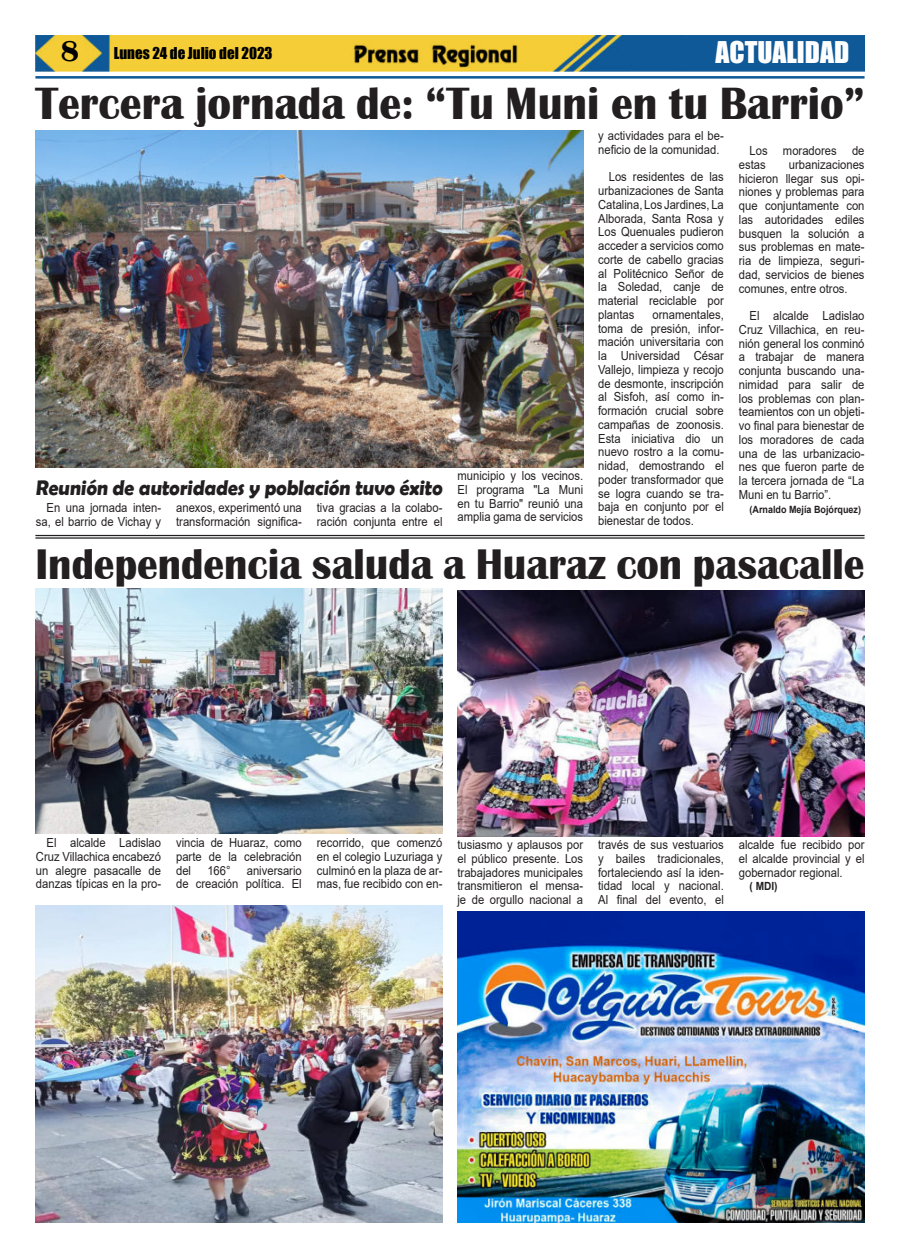
<style>
.page{position:relative;width:900px;height:1258px;background:#fff}
.page>*{position:absolute;margin:0;border:0;box-sizing:border-box;transform-origin:0 0}
.t1{font:700 46.5px "Britannic";color:#231f20;scale:.94 1}
.t2{font:700 44.12px "Britannic";color:#231f20;scale:.94 1}
.t3{font:27.5px "Impact";color:#fff}
.t4{font:700 21.25px "Berlin Sans FB Demi";color:#231f20;scale:.93 1}
.t5{font:15px "Impact";color:#000}
.t6{font:12.5px/13.8px "Arial";color:#231f20;text-align:justify;scale:.9 1}
.t7{font:700 11.25px "Arial";color:#231f20;scale:.9 1}
.t8{font:700 10px "Arial";color:#231f20;scale:.9 1}
.s1{font-family:"Britannic";font-weight:700;font-size:30px}
</style>
<div class="page">
<img style="left:35px;top:35px;width:830px;height:36px">
<hr style="left:35px;top:76px;width:830px;height:3px;background:#0f5998">
<img style="left:351px;top:41px;width:169px;height:27px">
<img style="left:35px;top:131px;width:548px;height:336px">
<hr style="left:35px;top:535px;width:830px;height:1px;background:#231f20">
<hr style="left:35px;top:537px;width:830px;height:2px;background:#231f20">
<img style="left:457px;top:911px;width:407px;height:311px">
<img style="left:35px;top:589px;width:407px;height:245px">
<img style="left:458px;top:591px;width:407px;height:245px">
<img style="left:36px;top:905px;width:406px;height:317px">
<p class="t5" style="left:61px;top:45px;width:213px"><span class="s1">8</span> Lunes 24 de Julio del 2023</p>
<h3 class="t3" style="left:716px;top:37px;width:135px">ACTUALIDAD</h3>
<h1 class="t1" style="left:35px;top:87px;width:884px">Tercera jornada de: “Tu Muni en tu Barrio”</h1>
<p class="t6" style="left:598px;top:130px;width:141px">y actividades para el be&shy;neficio de la comunidad.</p>
<p class="t6" style="left:598px;top:171px;width:141px;text-indent:11px">Los residentes de las urbanizaciones de Santa Catalina, Los Jardines, La Alborada, Santa Rosa y Los Quenuales pudieron acceder a servicios como corte de cabello gracias al Politécnico Señor de la Soledad, canje de material reciclable por plantas</p>
<p class="t6" style="left:739px;top:145px;width:141px;text-indent:11px">Los moradores de estas</p>
<p class="t6" style="left:739px;top:159px;width:141px;text-indent:50px">urbanizaciones hicieron llegar sus opi&shy;niones y problemas para que conjuntamente con las autoridades ediles busquen la solución a sus problemas en mate&shy;ria de limpieza, seguri&shy;dad, servicios de bienes comunes, entre otros.</p>
<p class="t6" style="left:739px;top:310px;width:141px;text-indent:11px">El alcalde Ladislao Cruz Villachica, en reu&shy;nión general los conminó a trabajar de manera conjunta buscando una&shy;nimidad para salir de los problemas con plan&shy;teamientos con un objeti&shy;vo final para bienestar de los moradores de cada una de las urbanizacio&shy;nes que fueron parte de la tercera jornada de “La Muni en tu Barrio”.</p>
<p class="t8" style="left:750px;top:505px;width:125px">(Arnaldo Mejía Bojórquez)</p>
<h2 class="t2" style="left:35px;top:549px;width:883px">Independencia saluda a Huaraz con pasacalle</h2>
<p class="t6" style="left:598px;top:309px;width:141px;text-indent:54px">ornamentales, toma de presión, infor&shy;mación universitaria con la Universidad César Vallejo, limpieza y recojo de desmonte, inscripción al Sisfoh, así como in&shy;formación crucial sobre campañas de zoonosis.<br>Esta iniciativa dio un nuevo rostro a la comu&shy;nidad, demostrando el poder transformador que se logra cuando se tra&shy;baja en conjunto por el bienestar de todos.</p>
<h3 class="t4" style="left:35px;top:475px;width:442px">Reunión de autoridades y población tuvo éxito</h3>
<p class="t6" style="left:457px;top:470px;width:141px">municipio y los vecinos.<br>El programa "La Muni en tu Barrio" reunió una amplia gama de servicios</p>
<p class="t6" style="left:36px;top:502px;width:141px;text-align:right">En una jornada inten&shy;sa, el barrio de Vichay y</p>
<p class="t6" style="left:176px;top:502px;width:141px">anexos, experimentó una transformación significa-</p>
<p class="t6" style="left:317px;top:502px;width:141px">tiva gracias a la colabo&shy;ración conjunta entre el</p>
<p class="t6" style="left:36px;top:837px;width:141px;text-indent:11px">El alcalde Ladislao Cruz Villachica encabezó un alegre pasacalle de danzas típicas en la pro-</p>
<p class="t6" style="left:176px;top:837px;width:141px">vincia de Huaraz, como parte de la celebración del</p>
<p class="t6" style="left:207px;top:863px;width:27px">166°</p>
<p class="t6" style="left:176px;top:863px;width:141px;text-align:right">aniversario<br>de creación política. El</p>
<p class="t6" style="left:317px;top:837px;width:141px">recorrido, que comenzó en el colegio Luzuriaga y culminó en la plaza de ar&shy;mas, fue recibido con en-</p>
<p class="t6" style="left:457px;top:839px;width:141px">tusiasmo y aplausos por el público presente. Los trabajadores municipales transmitieron el mensa&shy;je de orgullo nacional a</p>
<p class="t6" style="left:598px;top:839px;width:141px">través de sus vestuarios y bailes tradicionales, fortaleciendo así la iden&shy;tidad local y nacional.<br>Al final del evento, el</p>
<p class="t6" style="left:739px;top:839px;width:141px">alcalde fue recibido por el alcalde provincial y el gobernador regional.</p>
<p class="t7" style="left:749px;top:882px;width:33px">( MDI)</p>
</div>
